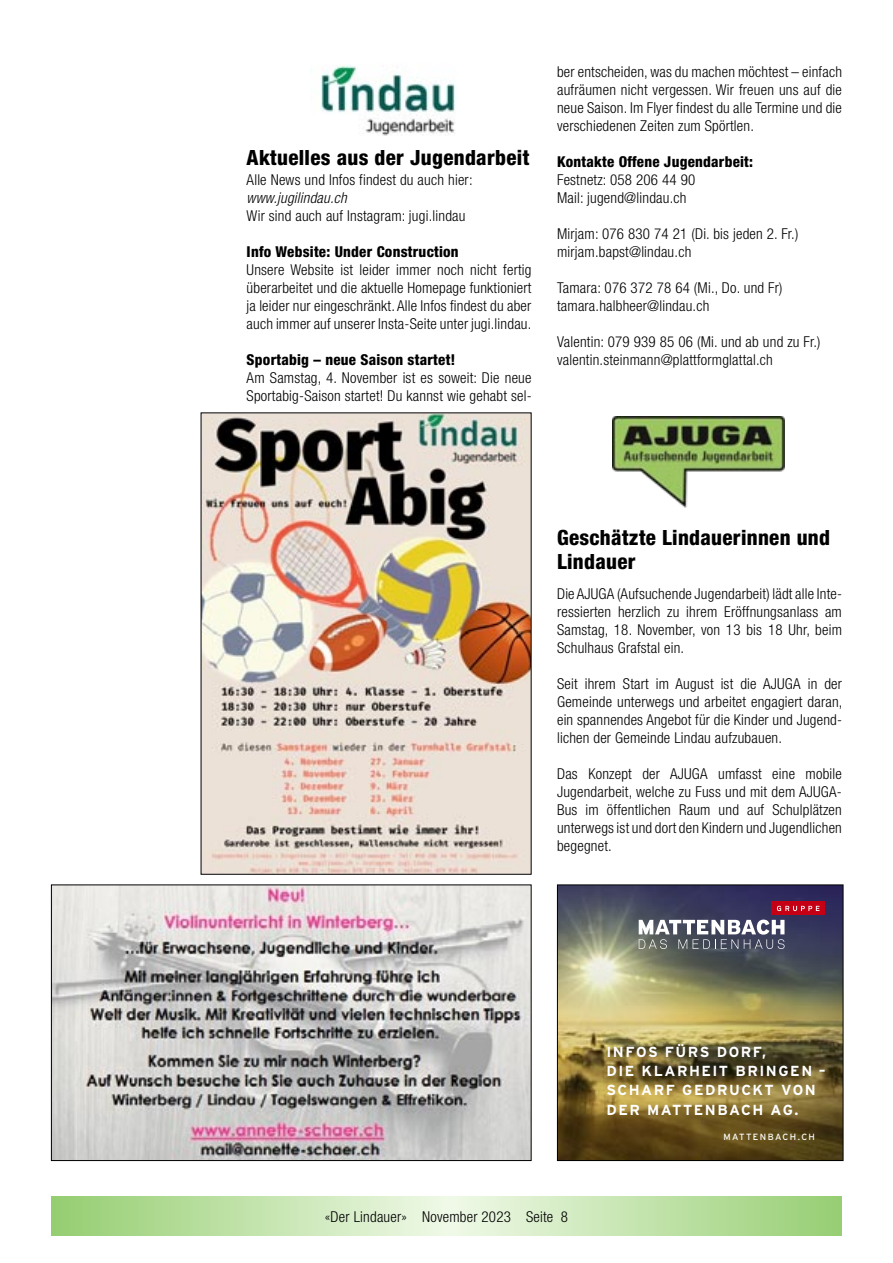
<style>
.page{position:relative;width:893px;height:1263px;background:#fff}
.page>*{position:absolute;margin:0;border:0;box-sizing:border-box;transform-origin:0 0}
.t1{font:800 condensed 21px/24px "Helvetica Neue";letter-spacing:.015em;color:#000}
.t2{font:300 condensed 15px/18px "Helvetica Neue";letter-spacing:.015em;color:#000;text-align:justify}
.t3{font:800 condensed 15px "Helvetica Neue";letter-spacing:.015em;color:#000}
.t4{font:italic 300 condensed 15px "Helvetica Neue";color:#000}
.t5{font:700 14.55px/19.2px "Interstate";letter-spacing:.1em;color:#fff}
.t6{font:9px "Interstate";letter-spacing:.145em;color:#fff}
</style>
<div class="page">
<svg style="left:51px;top:1196px;width:791px;height:39px"></svg>
<img style="left:320px;top:65px;width:136px;height:70px">
<img style="left:203px;top:414px;width:326px;height:459px">
<img style="left:612px;top:416px;width:173px;height:92px">
<img style="left:559px;top:886px;width:282px;height:273px">
<div style="left:772px;top:902px;width:53px;height:13px;background:#c60014"></div>
<svg style="left:777px;top:906px;width:42px;height:5px"></svg>
<svg style="left:639px;top:919px;width:146px;height:30px"></svg>
<div style="left:557px;top:884px;width:286px;height:277px;border:1px solid #000"></div>
<img style="left:53px;top:886px;width:476px;height:273px">
<div style="left:51px;top:884px;width:480px;height:277px;border:1px solid #000"></div>
<h1 class="t1" style="left:247px;top:145px;width:284px">Aktuelles aus der Jugendarbeit</h1>
<p class="t2" style="left:247px;top:170px;width:227px">Alle News und Infos findest du auch hier:</p>
<p class="t4" style="left:247px;top:189px;width:105px">www.jugilindau.ch</p>
<p class="t2" style="left:247px;top:206px;width:220px">Wir sind auch auf Instagram: jugi.lindau</p>
<p class="t3" style="left:247px;top:242px;width:214px">Info Website: Under Construction</p>
<p class="t2" style="left:247px;top:260px;width:286px">Unsere Website ist leider immer noch nicht fertig überarbeitet und die aktuelle Homepage funktioniert ja leider nur eingeschränkt. Alle Infos findest du aber auch immer auf unserer Insta-Seite unter jugi.lindau.</p>
<p class="t3" style="left:247px;top:350px;width:211px">Sportabig – neue Saison startet!</p>
<p class="t2" style="left:247px;top:368px;width:287px">Am Samstag, 4. November ist es soweit: Die neue<br>Sportabig-Saison startet! Du kannst wie gehabt sel-</p>
<p class="t2" style="left:557px;top:62px;width:286px">ber entscheiden, was du machen möchtest – einfach aufräumen nicht vergessen. Wir freuen uns auf die neue Saison. Im Flyer findest du alle Termine und die verschiedenen Zeiten zum Spörtlen.</p>
<p class="t3" style="left:557px;top:152px;width:198px">Kontakte Offene Jugendarbeit:</p>
<p class="t2" style="left:557px;top:170px;width:140px">Festnetz: 058 206 44 90<br>Mail: jugend@lindau.ch</p>
<p class="t2" style="left:557px;top:224px;width:243px">Mirjam: 076 830 74 21 (Di. bis jeden 2. Fr.) mirjam.bapst@lindau.ch</p>
<p class="t2" style="left:557px;top:278px;width:227px">Tamara: 076 372 78 64 (Mi., Do. und Fr) tamara.halbheer@lindau.ch</p>
<p class="t2" style="left:557px;top:332px;width:265px">Valentin: 079 939 85 06 (Mi. und ab und zu Fr.) valentin.steinmann@plattformglattal.ch</p>
<h1 class="t1" style="left:557px;top:525px;width:275px">Geschätzte Lindauerinnen und<br>Lindauer</h1>
<p class="t2" style="left:557px;top:584px;width:287px">Die AJUGA (Aufsuchende Jugendarbeit) lädt alle Inte&shy;ressierten herzlich zu ihrem Eröffnungsanlass am Samstag, 18. November, von 13 bis 18 Uhr, beim Schulhaus Grafstal ein.</p>
<p class="t2" style="left:557px;top:674px;width:287px">Seit ihrem Start im August ist die AJUGA in der Gemeinde unterwegs und arbeitet engagiert daran, ein spannendes Angebot für die Kinder und Jugend&shy;lichen der Gemeinde Lindau aufzubauen.</p>
<p class="t2" style="left:557px;top:764px;width:286px">Das Konzept der AJUGA umfasst eine mobile Jugendarbeit, welche zu Fuss und mit dem AJUGA-Bus im öffentlichen Raum und auf Schulplätzen unterwegs ist und dort den Kindern und Jugendlichen begegnet.</p>
<p class="t5" style="left:606px;top:1042px;width:221px">INFOS FÜRS DORF,<br>DIE KLARHEIT BRINGEN –<br>SCHARF GEDRUCKT VON<br>DER MATTENBACH AG.</p>
<p class="t6" style="left:723px;top:1132px;width:93px">MATTENBACH.CH</p>
<p class="t2" style="left:325px;top:1207px;width:245px">«Der Lindauer» November 2023 Seite 8</p>
</div>
